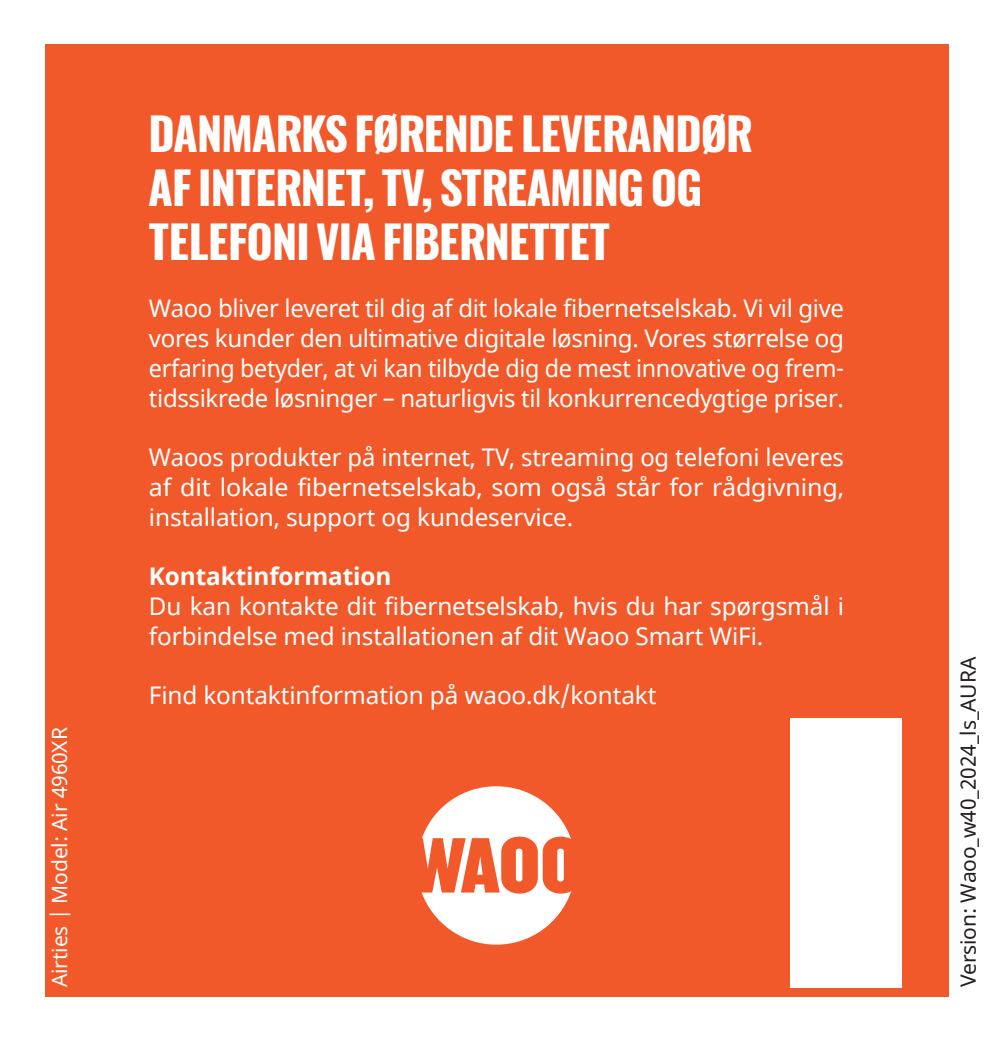
<style>
.page{position:relative;width:993px;height:1042px;background:#fff}
.page>*{position:absolute;margin:0;border:0;box-sizing:border-box;transform-origin:0 0}
.Overskrift{font:700 45.15px "Waoo";color:#fff}
.Brød-tekst{font:24.15px/29.8px "Noto Sans";letter-spacing:-.005em;color:#fff;text-align:justify}
.Brød-tekst-2{font:700 24.15px "Noto Sans";letter-spacing:-.005em;color:#fff}
.Brød-tekst-3{font:21px "Noto Sans";letter-spacing:-.005em;color:#231f20}
.Brød-tekst-4{font:21px "Noto Sans";letter-spacing:-.005em;color:#fff}
</style>
<div class="page">
<div style="left:45px;top:45px;width:902px;height:952px;background:#f1592a"></div>
<svg style="left:421px;top:786px;width:150px;height:158px"></svg>
<div style="left:789px;top:718px;width:112px;height:270px;background:#fff"></div>
<p class="Brød-tekst-4" style="left:45px;top:987px;width:262px;rotate:-90deg">Airties | Model: Air 4960XR</p>
<p class="Overskrift" style="left:149px;top:95px;width:604px">DANMARKS FØRENDE LEVERANDØR</p>
<p class="Overskrift" style="left:149px;top:149px;width:554px">AF INTERNET, TV, STREAMING OG</p>
<p class="Overskrift" style="left:149px;top:203px;width:462px">TELEFONI VIA FIBERNETTET</p>
<p class="Brød-tekst" style="left:149px;top:295px;width:696px">Waoo bliver leveret til dig af dit lokale fibernetselskab. Vi vil give vores kunder den ultimative digitale løsning. Vores størrelse og erfaring betyder, at vi kan tilbyde dig de mest innovative og frem&shy;tidssikrede løsninger – naturligvis til konkurrencedygtige priser.</p>
<p class="Brød-tekst" style="left:149px;top:443px;width:696px">Waoos produkter på internet, TV, streaming og telefoni leveres af dit lokale fibernetselskab, som også står for rådgivning, installation, support og kundeservice.</p>
<p class="Brød-tekst-2" style="left:149px;top:559px;width:244px">Kontaktinformation</p>
<p class="Brød-tekst" style="left:149px;top:592px;width:696px">Du kan kontakte dit fibernetselskab, hvis du har spørgsmål i forbindelse med installationen af dit Waoo Smart WiFi.</p>
<p class="Brød-tekst" style="left:149px;top:681px;width:509px">Find kontaktinformation på waoo.dk/kontakt</p>
<p class="Brød-tekst-3" style="left:953px;top:987px;width:332px;rotate:-90deg">Version: Waoo_w40_2024_ls_AURA</p>
</div>
